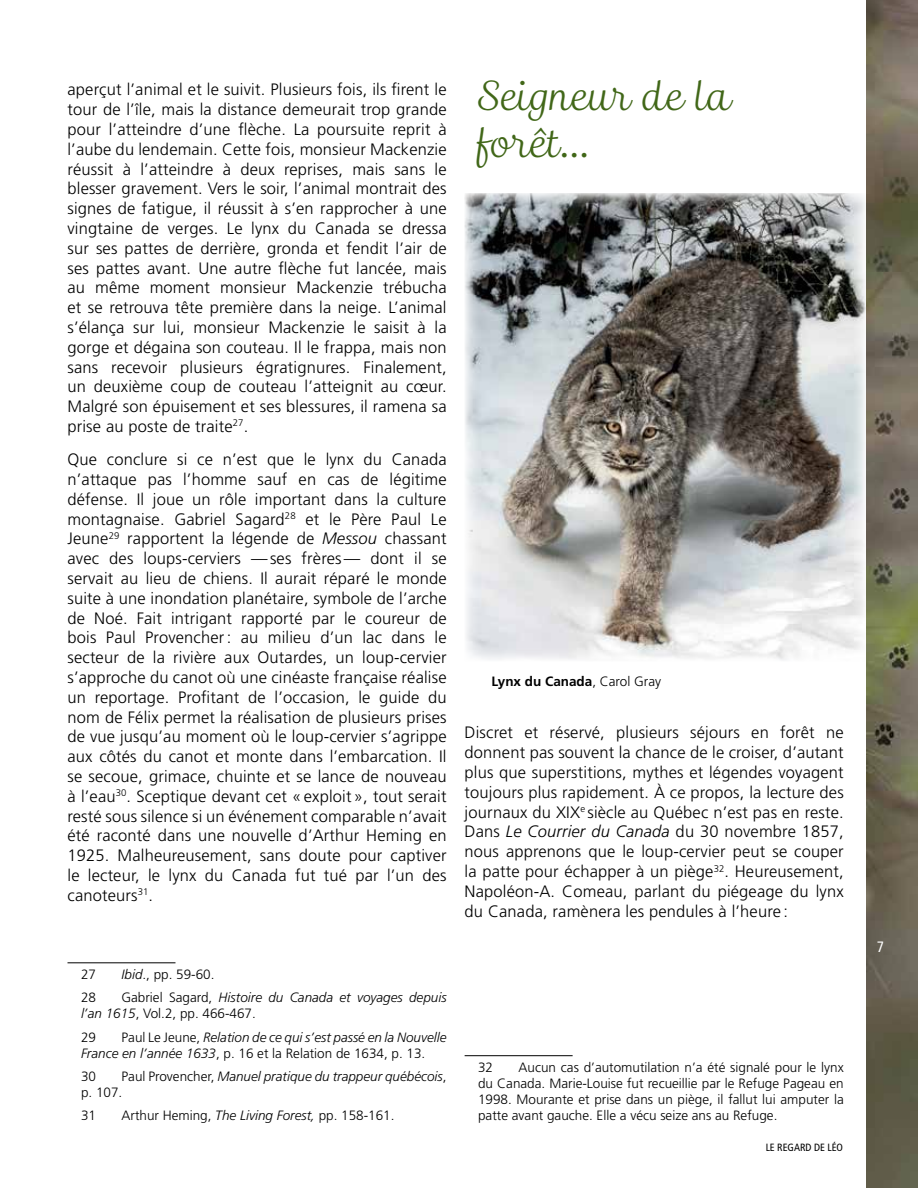
<style>
.page{position:relative;width:918px;height:1188px;background:#fff}
.page>*{position:absolute;margin:0;border:0;box-sizing:border-box;transform-origin:0 0}
.t1{font:39px/46.8px "Madre Script";color:#416718}
.t2{font:300 16.5px/19.8px "Frutiger";letter-spacing:.01em;color:#000;text-align:justify}
.t3{font:condensed 15px "Frutiger";color:#fff}
.t4{font:300 13.5px/16.2px "Frutiger";color:#000;text-align:justify}
.t5{font:italic 300 13.5px/16.2px "Frutiger";color:#000}
.t6{font:700 13.5px "Frutiger";color:#000}
.t7{font:condensed 10.5px "Frutiger";color:#000}
.s1{font-style:italic}
.s2{font-weight:300}
.s3{font-style:normal}
</style>
<div class="page">
<hr style="left:465px;top:1055px;width:108px;height:1px;background:#000">
<hr style="left:68px;top:962px;width:108px;height:1px;background:#000">
<img style="left:465px;top:193px;width:401px;height:467px">
<img style="left:866px;top:0;width:52px;height:1188px">
<p class="t2" style="left:68px;top:80px;width:381px">aperçut l’animal et le suivit. Plusieurs fois, ils firent le tour de l’île, mais la distance demeurait trop grande pour l’atteindre d’une flèche. La poursuite reprit à l’aube du lendemain. Cette fois, monsieur Mackenzie réussit à l’atteindre à deux reprises, mais sans le blesser gravement. Vers le soir, l’animal montrait des signes de fatigue, il réussit à s’en rapprocher à une vingtaine de verges. Le lynx du Canada se dressa sur ses pattes de derrière, gronda et fendit l’air de ses pattes avant. Une autre flèche fut lancée, mais au même moment monsieur Mackenzie trébucha et se retrouva tête première dans la neige. L’animal s’élança sur lui, monsieur Mackenzie le saisit à la gorge et dégaina son couteau. Il le frappa, mais non sans recevoir plusieurs égratignures. Finalement, un deuxième coup de couteau l’atteignit au cœur.<br>Malgré son épuisement et ses blessures, il ramena sa prise au poste de traite<sup>27</sup>.</p>
<p class="t2" style="left:67px;top:450px;width:381px">Que conclure si ce n’est que le lynx du Canada n’attaque pas l’homme sauf en cas de légitime défense. Il joue un rôle important dans la culture montagnaise. Gabriel Sagard<sup>28</sup> et le Père Paul Le Jeune<sup>29</sup> rapportent la légende de <span class="s1">Messou</span> chassant avec des loups-cerviers —ses frères— dont il se servait au lieu de chiens. Il aurait réparé le monde suite à une inondation planétaire, symbole de l’arche de Noé. Fait intrigant rapporté par le coureur de bois Paul Provencher: au milieu d’un lac dans le secteur de la rivière aux Outardes, un loup-cervier s’approche du canot où une cinéaste française réalise un reportage. Profitant de l’occasion, le guide du nom de Félix permet la réalisation de plusieurs prises de vue jusqu’au moment où le loup-cervier s’agrippe aux côtés du canot et monte dans l’embarcation. Il se secoue, grimace, chuinte et se lance de nouveau à l’eau<sup>30</sup>. Sceptique devant cet « exploit », tout serait resté sous silence si un événement comparable n’avait été raconté dans une nouvelle d’Arthur Heming en 1925. Malheureusement, sans doute pour captiver le lecteur, le lynx du Canada fut tué par l’un des canoteurs<sup>31</sup>.</p>
<h1 class="t1" style="left:478px;top:73px;width:255px">Seigneur de la forêt…</h1>
<p class="t6" style="left:492px;top:673px;width:171px">Lynx du Canada<span class="s2">, Carol Gray</span></p>
<p class="t2" style="left:465px;top:723px;width:381px">Discret et réservé, plusieurs séjours en forêt ne donnent pas souvent la chance de le croiser, d’autant plus que superstitions, mythes et légendes voyagent toujours plus rapidement. À ce propos, la lecture des journaux du XIX<sup>e</sup> siècle au Québec n’est pas en reste.<br>Dans <span class="s1">Le Courrier du Canada</span> du 30 novembre 1857, nous apprenons que le loup-cervier peut se couper la patte pour échapper à un piège<sup>32</sup>. Heureusement, Napoléon-A. Comeau, parlant du piégeage du lynx du Canada, ramènera les pendules à l’heure :</p>
<p class="t4" style="left:81px;top:966px;width:17px">27</p>
<p class="t4" style="left:122px;top:966px;width:95px"><span class="s1">Ibid</span>., pp. 59-60.</p>
<p class="t4" style="left:81px;top:989px;width:17px">28</p>
<p class="t5" style="left:81px;top:989px;width:367px;text-indent:40px"><span class="s3">Gabriel Sagard,</span> Histoire du Canada et voyages depuis l’an 1615<span class="s3">, Vol.2, pp. 466-467.</span></p>
<p class="t4" style="left:81px;top:1029px;width:17px">29</p>
<p class="t5" style="left:81px;top:1029px;width:367px;text-indent:40px"><span class="s3">Paul Le Jeune,</span> Relation de ce qui s’est passé en la Nouvelle<br>France en l’année 1633<span class="s3">, p. 16 et la Relation de 1634, p. 13.</span></p>
<p class="t4" style="left:81px;top:1068px;width:17px">30</p>
<p class="t5" style="left:81px;top:1068px;width:367px;text-indent:40px"><span class="s3">Paul Provencher,</span> Manuel pratique du trappeur québécois<span class="s3">, p. 107.</span></p>
<p class="t4" style="left:81px;top:1108px;width:17px">31</p>
<p class="t4" style="left:122px;top:1108px;width:275px">Arthur Heming, <span class="s1">The Living Forest,</span> pp. 158-161.</p>
<p class="t4" style="left:478px;top:1059px;width:367px;text-indent:40px">Aucun cas d’automutilation n’a été signalé pour le lynx du Canada. Marie-Louise fut recueillie par le Refuge Pageau en 1998. Mourante et prise dans un piège, il fallut lui amputer la patte avant gauche. Elle a vécu seize ans au Refuge.</p>
<p class="t4" style="left:478px;top:1059px;width:17px">32</p>
<p class="t7" style="left:766px;top:1141px;width:79px">LE REGARD DE LÉO</p>
<p class="t3" style="left:877px;top:938px;width:9px">7</p>
</div>
